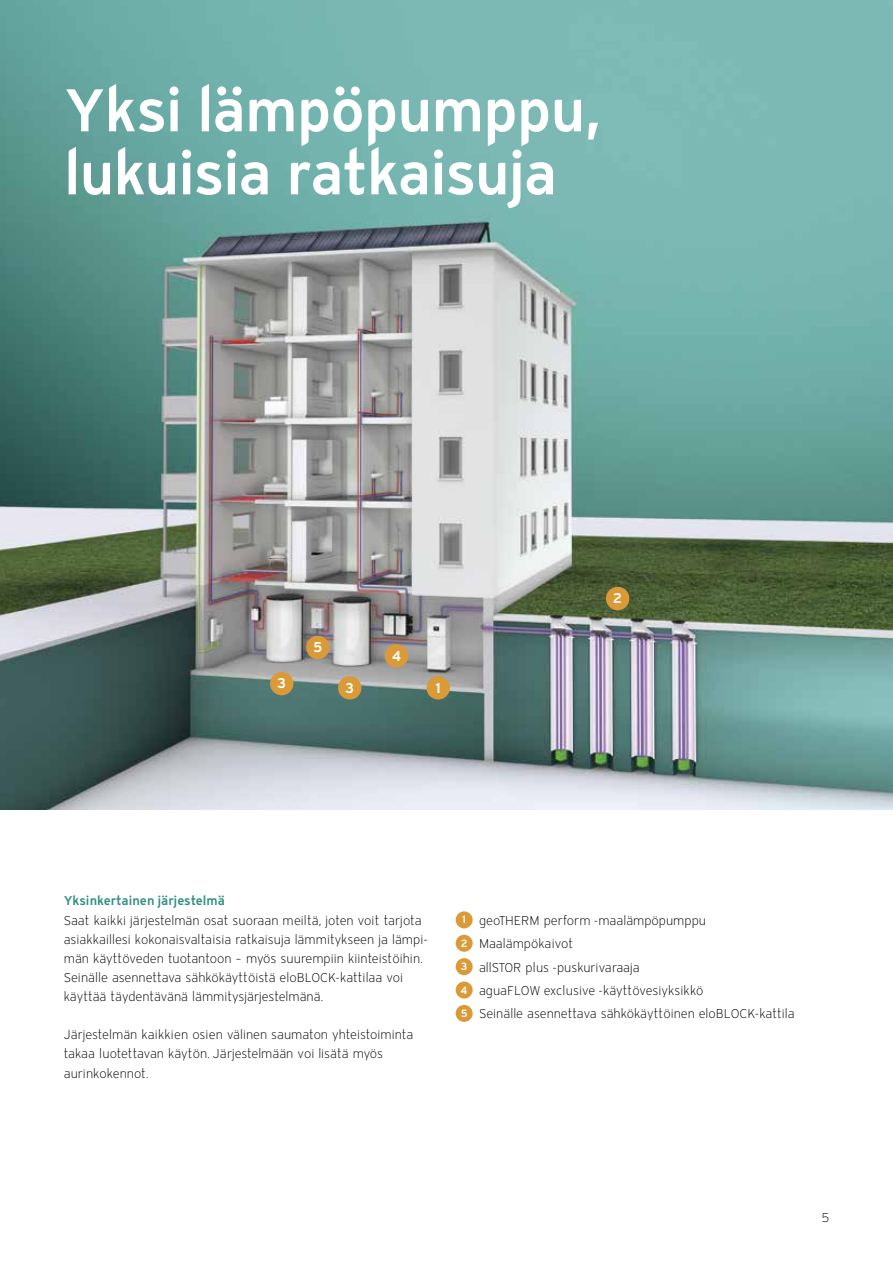
<style>
.page{position:relative;width:893px;height:1263px;background:#fff}
.page>*{position:absolute;margin:0;border:0;box-sizing:border-box;transform-origin:0 0}
.t1{font:600 60px/63px "Vaillant 16";letter-spacing:-.02em;color:#fff}
.t2{font:600 14.25px "Vaillant 16";color:#fff}
.t3{font:300 12.75px/19.2px "Vaillant 16";color:#000}
.t4{font:600 12.75px "Vaillant 16";color:#2e8e83}
.t5{font:300 12.75px "Vaillant 13";color:#000}
.s1{font-weight:600;font-size:10.5px;color:#fff}
</style>
<div class="page">
<img style="left:0;top:0;width:893px;height:810px">
<div style="left:606px;top:587px;width:23px;height:23px;background:#db9a38;border-radius:50%"></div>
<div style="left:426px;top:676px;width:24px;height:23px;background:#db9a38;border-radius:50%"></div>
<div style="left:270px;top:672px;width:23px;height:23px;background:#db9a38;border-radius:50%"></div>
<div style="left:338px;top:676px;width:23px;height:23px;background:#db9a38;border-radius:50%"></div>
<div style="left:385px;top:644px;width:23px;height:24px;background:#db9a38;border-radius:50%"></div>
<div style="left:306px;top:636px;width:24px;height:23px;background:#db9a38;border-radius:50%"></div>
<div style="left:456px;top:911px;width:17px;height:17px;background:#db9a38;border-radius:50%"></div>
<div style="left:456px;top:935px;width:17px;height:17px;background:#db9a38;border-radius:50%"></div>
<div style="left:456px;top:958px;width:17px;height:17px;background:#db9a38;border-radius:50%"></div>
<div style="left:456px;top:981px;width:17px;height:17px;background:#db9a38;border-radius:50%"></div>
<div style="left:456px;top:1005px;width:17px;height:17px;background:#db9a38;border-radius:50%"></div>
<h1 class="t1" style="left:64px;top:77px;width:539px">Yksi lämpöpumppu, lukuisia ratkaisuja</h1>
<p class="t2" style="left:313px;top:637px;width:11px">5</p>
<p class="t2" style="left:392px;top:646px;width:11px">4</p>
<p class="t2" style="left:277px;top:674px;width:11px">3</p>
<p class="t2" style="left:345px;top:678px;width:11px">3</p>
<p class="t2" style="left:435px;top:678px;width:7px">1</p>
<p class="t2" style="left:613px;top:589px;width:11px">2</p>
<p class="t4" style="left:64px;top:892px;width:163px">Yksinkertainen järjestelmä</p>
<p class="t3" style="left:64px;top:910px;width:366px">Saat kaikki järjestelmän osat suoraan meiltä, joten voit tarjota asiakkaillesi kokonaisvaltaisia ratkaisuja lämmitykseen ja lämpi&shy;män käyttöveden tuotantoon – myös suurempiin kiinteistöihin.<br>Seinälle asennettava sähkökäyttöistä eloBLOCK-kattilaa voi käyttää täydentävänä lämmitysjärjestelmänä.</p>
<p class="t3" style="left:64px;top:1025px;width:351px">Järjestelmän kaikkien osien välinen saumaton yhteistoiminta takaa luotettavan käytön. Järjestelmään voi lisätä myös aurinkokennot.</p>
<p class="t3" style="left:461px;top:908px;width:336px;line-height:23.4px"><span class="s1">1</span> geoTHERM perform -maalämpöpumppu<br><span class="s1">2</span> Maalämpökaivot<br><span class="s1">3</span> allSTOR plus -puskurivaraaja<br><span class="s1">4</span> aguaFLOW exclusive -käyttövesiyksikkö<br><span class="s1">5</span> Seinälle asennettava sähkökäyttöinen eloBLOCK-kattila</p>
<p class="t5" style="left:821px;top:1209px;width:10px">5</p>
</div>
